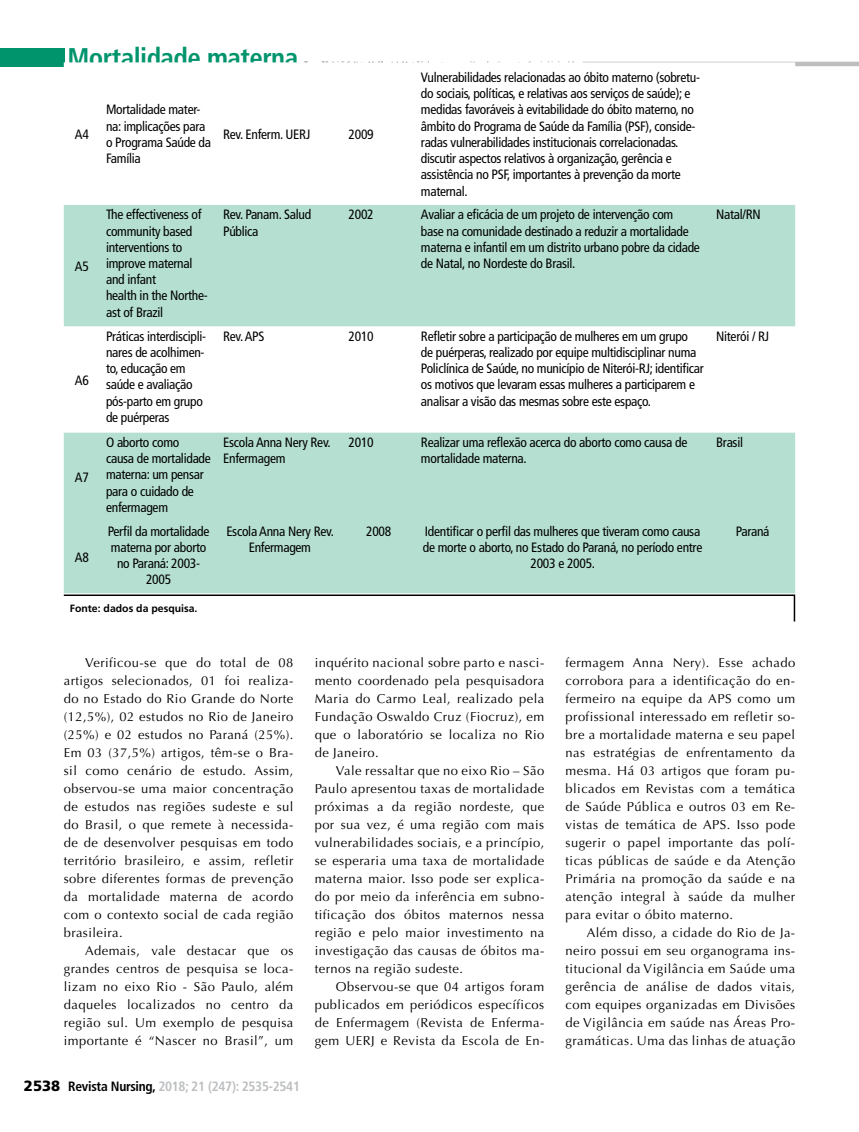
<style>
.page{position:relative;width:859px;height:1132px;background:#fff}
.page>*{position:absolute;margin:0;border:0;box-sizing:border-box;transform-origin:0 0}
.t1{font:700 condensed 27px "Frutiger LT Std";letter-spacing:-.02em;color:#00946c}
.t2{font:condensed 13.5px/16.2px "Frutiger LT Std";letter-spacing:-.02em;color:#000}
.t3{font:700 condensed 13.5px "Frutiger LT Std";letter-spacing:-.02em;color:#bcbec0}
.t4{font:12.9px/18px "Optima LT Std";letter-spacing:.035em;color:#000;text-align:justify}
.t5{font:700 10.5px "Frutiger LT Std";color:#000}
.s1{font-weight:900;font-stretch:normal;font-size:14.85px;color:#000}
.s2{color:#000}
</style>
<div class="page">
<div style="left:0;top:48px;width:65px;height:18px;background:#00946c"></div>
<svg style="left:583px;top:62px;width:276px;height:4px"></svg>
<svg style="left:64px;top:205px;width:731px;height:388px;fill:#b4dfd1"></svg>
<svg style="left:794px;top:596px;width:1px;height:25px"></svg>
<hr style="left:64px;top:594px;width:731px;height:2px;background:#000">
<h1 class="t1" style="left:67px;top:41px;width:232px">Mortalidade materna</h1>
<p class="t2" style="left:75px;top:126px;width:15px">A4</p>
<p class="t2" style="left:106px;top:102px;width:107px">Mortalidade mater&shy;na: implicações para o Programa Saúde da<br>Família</p>
<p class="t2" style="left:223px;top:126px;width:89px">Rev. Enferm. UERJ</p>
<p class="t2" style="left:349px;top:126px;width:27px">2009</p>
<p class="t2" style="left:421px;top:69px;width:281px">Vulnerabilidades relacionadas ao óbito materno (sobretu&shy;do sociais, políticas, e relativas aos serviços de saúde); e medidas favoráveis à evitabilidade do óbito materno, no âmbito do Programa de Saúde da Família (PSF), conside&shy;radas vulnerabilidades institucionais correlacionadas. discutir aspectos relativos à organização, gerência e assistência no PSF, importantes à prevenção da morte maternal.</p>
<p class="t2" style="left:75px;top:258px;width:15px">A5</p>
<p class="t2" style="left:75px;top:372px;width:15px">A6</p>
<p class="t2" style="left:75px;top:469px;width:15px">A7</p>
<p class="t2" style="left:106px;top:207px;width:103px">The effectiveness of community based interventions to improve maternal and infant<br>health in the Northe&shy;ast of Brazil</p>
<p class="t2" style="left:223px;top:207px;width:90px">Rev. Panam. Salud<br>Pública</p>
<p class="t2" style="left:349px;top:207px;width:27px">2002</p>
<p class="t2" style="left:421px;top:207px;width:280px">Avaliar a eficácia de um projeto de intervenção com<br>base na comunidade destinado a reduzir a mortalidade materna e infantil em um distrito urbano pobre da cidade de Natal, no Nordeste do Brasil.</p>
<p class="t2" style="left:716px;top:207px;width:46px">Natal/RN</p>
<p class="t2" style="left:106px;top:328px;width:102px">Práticas interdiscipli&shy;nares de acolhimen&shy;to, educação em saúde e avaliação pós-parto em grupo de puérperas</p>
<p class="t2" style="left:223px;top:328px;width:43px">Rev. APS</p>
<p class="t2" style="left:349px;top:328px;width:27px">2010</p>
<p class="t2" style="left:421px;top:328px;width:284px">Refletir sobre a participação de mulheres em um grupo<br>de puérperas, realizado por equipe multidisciplinar numa Policlínica de Saúde, no município de Niterói-RJ; identificar os motivos que levaram essas mulheres a participarem e analisar a visão das mesmas sobre este espaço.</p>
<p class="t2" style="left:716px;top:328px;width:55px">Niterói / RJ</p>
<p class="t2" style="left:106px;top:434px;width:106px">O aborto como<br>causa de mortalidade materna: um pensar para o cuidado de enfermagem</p>
<p class="t2" style="left:223px;top:434px;width:109px">Escola Anna Nery Rev.<br>Enfermagem</p>
<p class="t2" style="left:349px;top:434px;width:27px">2010</p>
<p class="t2" style="left:421px;top:434px;width:268px">Realizar uma reflexão acerca do aborto como causa de mortalidade materna.</p>
<p class="t2" style="left:716px;top:434px;width:28px">Brasil</p>
<p class="t2" style="left:108px;top:522px;width:103px;text-align:center">Perfil da mortalidade materna por aborto no Paraná: 2003-<br>2005</p>
<p class="t2" style="left:226px;top:522px;width:109px;text-align:center">Escola Anna Nery Rev.<br>Enfermagem</p>
<p class="t2" style="left:366px;top:522px;width:27px">2008</p>
<p class="t2" style="left:423px;top:522px;width:281px;text-align:center">Identificar o perfil das mulheres que tiveram como causa de morte o aborto, no Estado do Paraná, no período entre<br>2003 e 2005.</p>
<p class="t2" style="left:736px;top:522px;width:35px">Paraná</p>
<p class="t5" style="left:70px;top:602px;width:129px">Fonte: dados da pesquisa.</p>
<p class="t2" style="left:75px;top:549px;width:15px">A8</p>
<p class="t4" style="left:64px;top:653px;width:231px;text-indent:21px">Verificou-se que do total de 08 artigos selecionados, 01 foi realiza&shy;do no Estado do Rio Grande do Norte (12,5%), 02 estudos no Rio de Janeiro (25%) e 02 estudos no Paraná (25%).<br>Em 03 (37,5%) artigos, têm-se o Bra&shy;sil como cenário de estudo. Assim, observou-se uma maior concentração de estudos nas regiões sudeste e sul do Brasil, o que remete à necessida&shy;de de desenvolver pesquisas em todo território brasileiro, e assim, refletir sobre diferentes formas de prevenção da mortalidade materna de acordo com o contexto social de cada região brasileira.</p>
<p class="t4" style="left:64px;top:941px;width:231px;text-indent:21px">Ademais, vale destacar que os grandes centros de pesquisa se loca&shy;lizam no eixo Rio - São Paulo, além daqueles localizados no centro da região sul. Um exemplo de pesquisa importante é “Nascer no Brasil”, um</p>
<p class="t3" style="left:24px;top:1077px;width:277px"><span class="s1">2538</span> <span class="s2">Revista Nursing,</span> 2018; 21 (247): 2535-2541</p>
<p class="t4" style="left:315px;top:653px;width:231px">inquérito nacional sobre parto e nasci&shy;mento coordenado pela pesquisadora Maria do Carmo Leal, realizado pela Fundação Oswaldo Cruz (Fiocruz), em que o laboratório se localiza no Rio de Janeiro.</p>
<p class="t4" style="left:315px;top:761px;width:231px;text-indent:21px">Vale ressaltar que no eixo Rio – São Paulo apresentou taxas de mortalidade próximas a da região nordeste, que por sua vez, é uma região com mais vulnerabilidades sociais, e a princípio, se esperaria uma taxa de mortalidade materna maior. Isso pode ser explica&shy;do por meio da inferência em subno&shy;tificação dos óbitos maternos nessa região e pelo maior investimento na investigação das causas de óbitos ma&shy;ternos na região sudeste.</p>
<p class="t4" style="left:315px;top:977px;width:231px;text-indent:21px">Observou-se que 04 artigos foram publicados em periódicos específicos de Enfermagem (Revista de Enferma&shy;gem UERJ e Revista da Escola de En-</p>
<p class="t4" style="left:566px;top:653px;width:231px">fermagem Anna Nery). Esse achado corrobora para a identificação do en&shy;fermeiro na equipe da APS como um profissional interessado em refletir so&shy;bre a mortalidade materna e seu papel nas estratégias de enfrentamento da mesma. Há 03 artigos que foram pu&shy;blicados em Revistas com a temática de Saúde Pública e outros 03 em Re&shy;vistas de temática de APS. Isso pode sugerir o papel importante das polí&shy;ticas públicas de saúde e da Atenção Primária na promoção da saúde e na atenção integral à saúde da mulher para evitar o óbito materno.</p>
<p class="t4" style="left:566px;top:923px;width:231px;text-indent:21px">Além disso, a cidade do Rio de Ja&shy;neiro possui em seu organograma ins&shy;titucional da Vigilância em Saúde uma gerência de análise de dados vitais, com equipes organizadas em Divisões de Vigilância em saúde nas Áreas Pro&shy;gramáticas. Uma das linhas de atuação</p>
</div>
